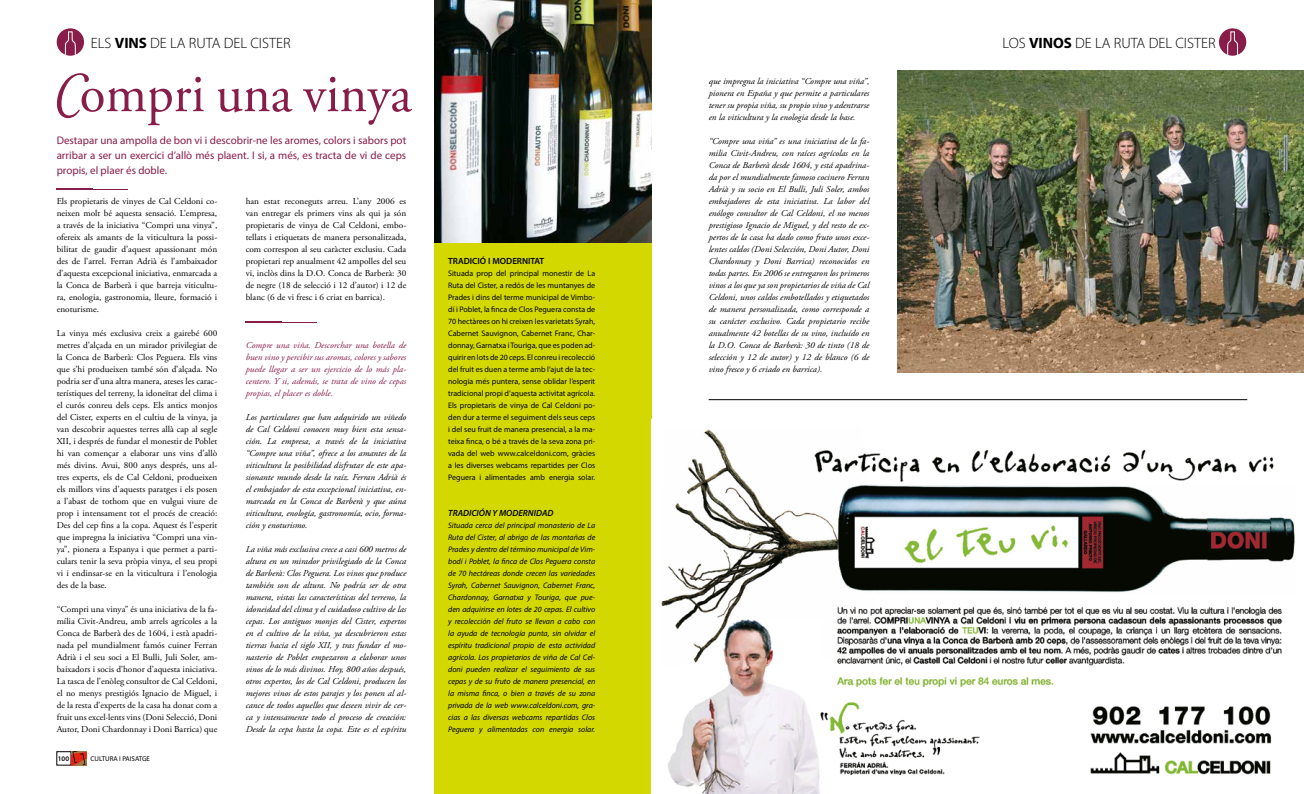
<style>
.page{position:relative;width:1304px;height:794px;background:#fff}
.page>*{position:absolute;margin:0;border:0;box-sizing:border-box;transform-origin:0 0}
.t1{font:55px "Adobe Garamond Pro";color:#871d48;scale:.96 1}
.t2{font:300 15px "Myriad Pro";color:#000}
.t3{font:11px/15px "Myriad Pro";color:#871d48;text-align:justify}
.t4{font:italic 9px/12px "Adobe Garamond Pro";color:#000;text-align:justify}
.t5{font:9px/12px "Adobe Garamond Pro";color:#000;text-align:justify}
.t6{font:italic 9px/12px "Adobe Garamond Pro";color:#871d48;text-align:justify}
.t7{font:italic 600 9px "Myriad Pro";color:#000}
.t8{font:600 9px "Myriad Pro";color:#000}
.t9{font:8px/12px "Myriad Pro";color:#000;text-align:justify}
.t10{font:italic 8px/12px "Myriad Pro";color:#000;text-align:justify}
.t11{font:7px "Myriad Pro";color:#000}
.t12{font:600 7px "Myriad Pro";color:#000}
.s1{font-weight:700}
.s2{font-family:"Adobe Garamond Alt";font-style:italic}
</style>
<div class="page">
<div style="left:1219px;top:28px;width:27px;height:28px;background:#871d48;border-radius:50%"></div>
<svg style="left:1226px;top:31px;width:13px;height:25px"></svg>
<div style="left:435px;top:231px;width:217px;height:563px;background:#d3d800"></div>
<img style="left:661px;top:429px;width:634px;height:365px">
<hr style="left:709px;top:399px;width:538px;height:1px;background:#000">
<img style="left:435px;top:0;width:217px;height:243px">
<img style="left:898px;top:71px;width:406px;height:301px">
<hr style="left:57px;top:189px;width:36px;height:1px;background:#871d48">
<hr style="left:91px;top:189px;width:37px;height:1px;background:#871d48">
<hr style="left:246px;top:321px;width:36px;height:2px;background:#871d48">
<hr style="left:280px;top:322px;width:37px;height:1px;background:#871d48">
<div style="left:57px;top:28px;width:27px;height:28px;background:#871d48;border-radius:50%"></div>
<svg style="left:64px;top:31px;width:13px;height:25px"></svg>
<svg style="left:71px;top:751px;width:16px;height:14px"></svg>
<h2 class="t2" style="left:91px;top:35px;width:201px">ELS <span class="s1">VINS</span> DE LA RUTA DEL CISTER</h2>
<h1 class="t1" style="left:51px;top:61px;width:377px"><span class="s2">C</span>ompri una vinya</h1>
<p class="t3" style="left:57px;top:133px;width:351px">Destapar una ampolla de bon vi i descobrir-ne les aromes, colors i sabors pot arribar a ser un exercici d’allò més plaent. I si, a més, es tracta de vi de ceps propis, el plaer és doble.</p>
<p class="t5" style="left:57px;top:195px;width:162px">Els propietaris de vinyes de Cal Celdoni co&shy;neixen molt bé aquesta sensació. L’empresa, a través de la iniciativa “Compri una vinya”, ofereix als amants de la viticultura la possi&shy;bilitat de gaudir d’aquest apassionant món des de l’arrel. Ferran Adrià és l’ambaixador d’aquesta excepcional iniciativa, enmarcada a la Conca de Barberà i que barreja viticultu&shy;ra, enologia, gastronomia, lleure, formació i enoturisme.</p>
<p class="t5" style="left:57px;top:327px;width:162px">La vinya més exclusiva creix a gairebé 600 metres d’alçada en un mirador privilegiat de la Conca de Barberà: Clos Peguera. Els vins que s’hi produeixen també són d’alçada. No podria ser d’una altra manera, ateses les carac&shy;terístiques del terreny, la idoneïtat del clima i el curós conreu dels ceps. Els antics monjos del Cister, experts en el cultiu de la vinya, ja van descobrir aquestes terres allà cap al segle XII, i després de fundar el monestir de Poblet hi van començar a elaborar uns vins d’allò més divins. Avui, 800 anys després, uns al&shy;tres experts, els de Cal Celdoni, produeixen els millors vins d’aquests paratges i els posen a l’abast de tothom que en vulgui viure de prop i intensament tot el procés de creació:<br>Des del cep fins a la copa. Aquest és l’esperit que impregna la iniciativa “Compri una vin&shy;ya”, pionera a Espanya i que permet a parti&shy;culars tenir la seva pròpia vinya, el seu propi vi i endinsar-se en la viticultura i l’enologia des de la base.</p>
<p class="t5" style="left:57px;top:603px;width:162px">“Compri una vinya” és una iniciativa de la fa&shy;mília Civit-Andreu, amb arrels agrícoles a la Conca de Barberà des de 1604, i està apadri&shy;nada pel mundialment famós cuiner Ferran Adrià i el seu soci a El Bulli, Juli Soler, am&shy;baixadors i socis d’honor d’aquesta iniciativa.<br>La tasca de l’enòleg consultor de Cal Celdoni, el no menys prestigiós Ignacio de Miguel, i de la resta d’experts de la casa ha donat com a fruit uns excel·lents vins (Doni Selecció, Doni Autor, Doni Chardonnay i Doni Barrica) que</p>
<p class="t12" style="left:58px;top:754px;width:13px">100</p>
<p class="t11" style="left:90px;top:754px;width:61px">CULTURA I PAISATGE</p>
<p class="t5" style="left:246px;top:195px;width:162px">han estat reconeguts arreu. L’any 2006 es van entregar els primers vins als qui ja són propietaris de vinya de Cal Celdoni, embo&shy;tellats i etiquetats de manera personalitzada, com correspon al seu caràcter exclusiu. Cada propietari rep anualment 42 ampolles del seu vi, inclòs dins la D.O. Conca de Barberà: 30 de negre (18 de selecció i 12 d’autor) i 12 de blanc (6 de vi fresc i 6 criat en barrica).</p>
<p class="t6" style="left:246px;top:339px;width:162px">Compre una viña. Descorchar una botella de buen vino y percibir sus aromas, colores y sabores puede llegar a ser un ejercicio de lo más pla&shy;centero. Y si, además, se trata de vino de cepas propias, el placer es doble.</p>
<p class="t4" style="left:246px;top:411px;width:162px">Los particulares que han adquirido un viñedo de Cal Celdoni conocen muy bien esta sensa&shy;ción. La empresa, a través de la iniciativa “Compre una viña”, ofrece a los amantes de la viticultura la posibilidad disfrutar de este apa&shy;sionante mundo desde la raíz. Ferran Adrià és el embajador de esta excepcional iniciativa, en&shy;marcada en la Conca de Barberà y que aúna viticultura, enología, gastronomía, ocio, forma&shy;ción y enoturismo.</p>
<p class="t4" style="left:246px;top:543px;width:162px">La viña más exclusiva crece a casi 600 metros de altura en un mirador privilegiado de la Conca de Barberà: Clos Peguera. Los vinos que produce también son de altura. No podría ser de otra manera, vistas las características del terreno, la idoneidad del clima y el cuidadoso cultivo de las cepas. Los antiguos monjes del Cister, expertos en el cultivo de la viña, ya descubrieron estas tierras hacia el siglo XII, y tras fundar el mo&shy;nasterio de Poblet empezaron a elaborar unos vinos de lo más divinos. Hoy, 800 años después, otros expertos, los de Cal Celdoni, producen los mejores vinos de estos parajes y los ponen al al&shy;cance de todos aquellos que deseen vivir de cer&shy;ca y intensamente todo el proceso de creación:<br>Desde la cepa hasta la copa. Este es el espíritu</p>
<p class="t8" style="left:448px;top:255px;width:98px">TRADICIÓ I MODERNITAT</p>
<p class="t9" style="left:448px;top:267px;width:149px">Situada prop del principal monestir de La Ruta del Cister, a redós de les muntanyes de Prades i dins del terme municipal de Vimbo&shy;dí i Poblet, la finca de Clos Peguera consta de 70 hectàrees on hi creixen les varietats Syrah, Cabernet Sauvignon, Cabernet Franc, Char&shy;donnay, Garnatxa i Touriga, que es poden ad&shy;quirir en lots de 20 ceps. El conreu i recolecció del fruit es duen a terme amb l’ajut de la tec&shy;nologia més puntera, sense oblidar l’esperit tradicional propi d’aquesta activitat agrícola.<br>Els propietaris de vinya de Cal Celdoni po&shy;den dur a terme el seguiment dels seus ceps i del seu fruit de manera presencial, a la ma&shy;teixa finca, o bé a través de la seva zona pri&shy;vada del web www.calceldoni.com, gràcies a les diverses webcams repartides per Clos Peguera i alimentades amb energia solar.</p>
<p class="t7" style="left:448px;top:507px;width:107px">TRADICIÓN Y MODERNIDAD</p>
<p class="t10" style="left:448px;top:519px;width:149px">Situada cerca del principal monasterio de La Ruta del Cister, al abrigo de las montañas de Prades y dentro del término municipal de Vim&shy;bodí i Poblet, la finca de Clos Peguera consta de 70 hectáreas donde crecen las variedades Syrah, Cabernet Sauvignon, Cabernet Franc, Chardonnay, Garnatxa y Touriga, que pue&shy;den adquirirse en lotes de 20 cepas. El cultivo y recolección del fruto se llevan a cabo con la ayuda de tecnología punta, sin olvidar el espíritu tradicional propio de esta actividad agrícola. Los propietarios de viña de Cal Cel&shy;doni pueden realizar el seguimiento de sus cepas y de su fruto de manera presencial, en la misma finca, o bien a través de su zona privada de la web www.calceldoni.com, gra&shy;cias a las diversas webcams repartidas Clos Peguera y alimentadas con energia solar.</p>
<p class="t4" style="left:709px;top:75px;width:162px">que impregna la iniciativa “Compre una viña”, pionera en España y que permite a particulares tener su propia viña, su propio vino y adentrarse en la viticultura y la enologia desde la base.</p>
<p class="t4" style="left:709px;top:135px;width:162px">“Compre una viña” es una iniciativa de la fa&shy;milia Civit-Andreu, con raíces agrícolas en la Conca de Barberà desde 1604, y está apadrina&shy;da por el mundialmente famoso cocinero Ferran Adrià y su socio en El Bulli, Juli Soler, ambos embajadores de esta iniciativa. La labor del enólogo consultor de Cal Celdoni, el no menos prestigioso Ignacio de Miguel, y del resto de ex&shy;pertos de la casa ha dado como fruto unos exce&shy;lentes caldos (Doni Selección, Doni Autor, Doni Chardonnay y Doni Barrica) reconocidos en todas partes. En 2006 se entregaron los primeros vinos a los que ya son propietarios de viña de Cal Celdoni, unos caldos embotellados y etiquetados de manera personalizada, como corresponde a su carácter exclusivo. Cada propietario recibe anualmente 42 botellas de su vino, incluído en la D.O. Conca de Barberà: 30 de tinto (18 de selección y 12 de autor) y 12 de blanco (6 de vino fresco y 6 criado en barrica).</p>
<h2 class="t2" style="left:1003px;top:35px;width:215px">LOS <span class="s1">VINOS</span> DE LA RUTA DEL CISTER</h2>
</div>
